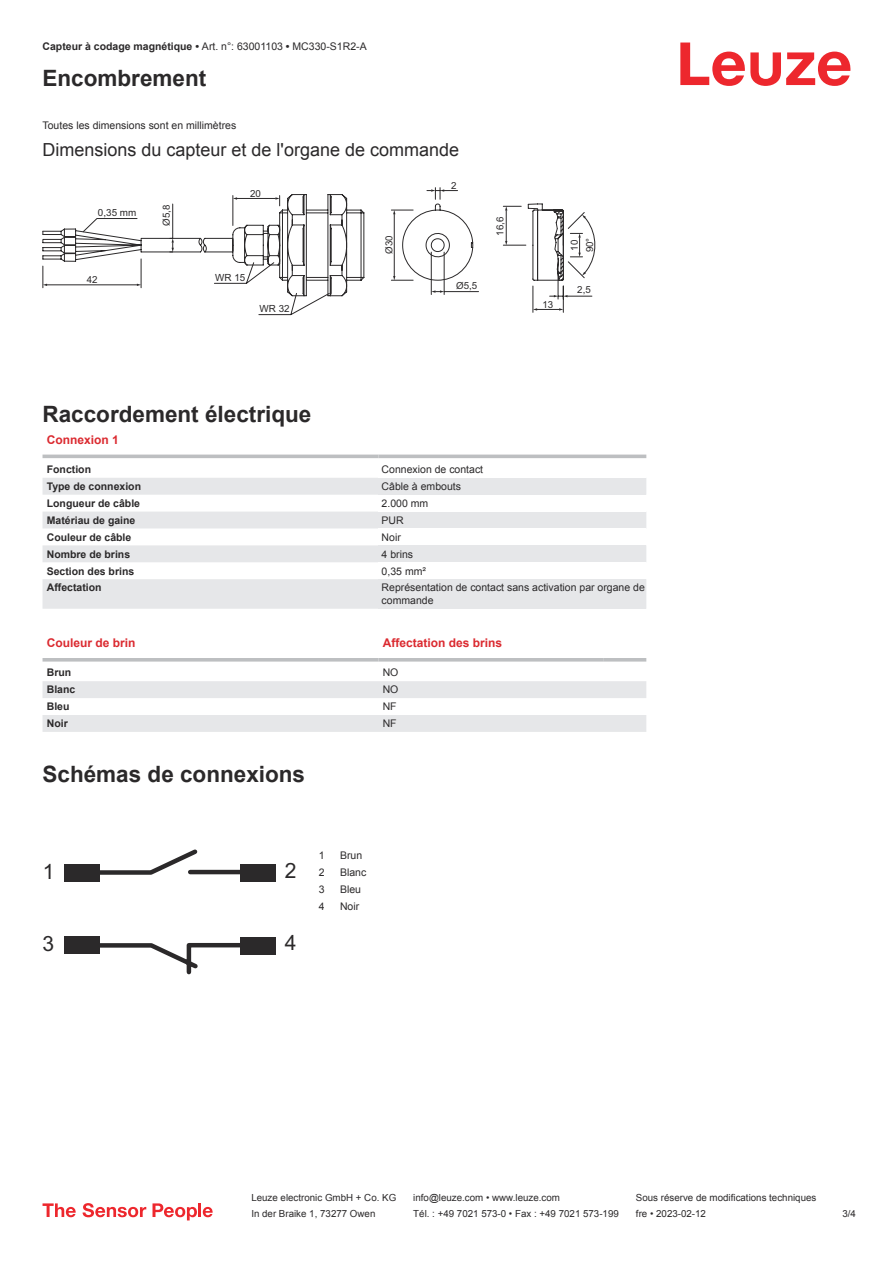
<style>
.page{position:relative;width:893px;height:1263px;background:#fff}
.page>*{position:absolute;margin:0;border:0;box-sizing:border-box;transform-origin:0 0}
.t1{font:700 22.5px "Arial";color:#2b292a}
.t2{font:21px "Arial";color:#2b292a}
.t3{font:18px "Arial";color:#2b292a}
.t4{font:700 12px "Arial";color:#db2a30}
.t5{font:10.5px/12.6px "Arial";color:#2b292a}
.t6{font:700 10.5px "Arial";color:#2b292a}
.t7{font:9.9px "Arial";color:#2b292a}
.t8{font:9.75px/15.3px "Arial";color:#2b292a}
.s1{font-weight:700}
</style>
<div class="page">
<svg style="left:680px;top:43px;width:170px;height:43px"></svg>
<svg style="left:43px;top:454px;width:603px;height:1px"></svg>
<svg style="left:43px;top:478px;width:335px;height:131px;fill:#e6e7e9"></svg>
<hr style="left:43px;top:455px;width:335px;height:3px;background:#bdbfc1">
<hr style="left:378px;top:455px;width:268px;height:3px;background:#bdbfc1">
<div style="left:378px;top:478px;width:268px;height:17px;background:#e6e7e9"></div>
<div style="left:378px;top:512px;width:268px;height:16px;background:#e6e7e9"></div>
<div style="left:378px;top:545px;width:268px;height:17px;background:#e6e7e9"></div>
<div style="left:378px;top:579px;width:268px;height:30px;background:#e6e7e9"></div>
<svg style="left:43px;top:681px;width:603px;height:51px"></svg>
<svg style="left:43px;top:658px;width:335px;height:4px"></svg>
<svg style="left:378px;top:658px;width:226px;height:4px"></svg>
<svg style="left:604px;top:658px;width:42px;height:4px"></svg>
<svg style="left:43px;top:1203px;width:33px;height:14px"></svg>
<svg style="left:83px;top:1203px;width:63px;height:14px"></svg>
<svg style="left:153px;top:1203px;width:44px;height:17px"></svg>
<hr style="left:198px;top:1203px;width:3px;height:14px;background:#ed272d">
<svg style="left:203px;top:1207px;width:10px;height:10px"></svg>
<svg style="left:43px;top:187px;width:553px;height:128px"></svg>
<svg style="left:233px;top:197px;width:4px;height:3px"></svg>
<svg style="left:275px;top:197px;width:5px;height:3px"></svg>
<svg style="left:172px;top:238px;width:2px;height:14px"></svg>
<svg style="left:431px;top:189px;width:13px;height:3px"></svg>
<svg style="left:554px;top:295px;width:13px;height:2px"></svg>
<svg style="left:582px;top:215px;width:4px;height:3px"></svg>
<svg style="left:582px;top:272px;width:4px;height:4px"></svg>
<svg style="left:559px;top:308px;width:4px;height:3px"></svg>
<svg style="left:533px;top:308px;width:4px;height:3px"></svg>
<svg style="left:578px;top:233px;width:3px;height:5px"></svg>
<svg style="left:578px;top:253px;width:3px;height:4px"></svg>
<svg style="left:431px;top:290px;width:13px;height:3px"></svg>
<div style="left:64px;top:864px;width:36px;height:17px;background:#2b292a"></div>
<div style="left:64px;top:936px;width:36px;height:18px;background:#2b292a"></div>
<svg style="left:95px;top:849px;width:151px;height:125px"></svg>
<div style="left:240px;top:865px;width:35px;height:17px;background:#2b292a"></div>
<div style="left:240px;top:937px;width:36px;height:17px;background:#2b292a"></div>
<p class="t5" style="left:43px;top:41px;width:326px"><span class="s1">Capteur à codage magnétique •</span> Art. n°: 63001103 <span class="s1">•</span> MC330-S1R2-A</p>
<h1 class="t1" style="left:43px;top:70px;width:165px">Encombrement</h1>
<p class="t5" style="left:43px;top:120px;width:195px">Toutes les dimensions sont en millimètres</p>
<h3 class="t3" style="left:43px;top:142px;width:418px">Dimensions du capteur et de l'organe de commande</h3>
<p class="t7" style="left:98px;top:209px;width:40px">0,35 mm</p>
<p class="t8" style="left:87px;top:273px;width:12px">42</p>
<p class="t8" style="left:159px;top:226px;width:23px;rotate:-90deg">Ø5,8</p>
<p class="t8" style="left:250px;top:186px;width:12px">20</p>
<p class="t7" style="left:215px;top:274px;width:32px">WR 15</p>
<p class="t7" style="left:260px;top:305px;width:32px">WR 32</p>
<p class="t8" style="left:382px;top:254px;width:20px;rotate:-90deg">Ø30</p>
<p class="t8" style="left:451px;top:178px;width:7px">2</p>
<p class="t8" style="left:456px;top:278px;width:23px">Ø5,5</p>
<p class="t8" style="left:493px;top:236px;width:20px;rotate:-90deg">16,6</p>
<p class="t8" style="left:542px;top:297px;width:12px">13</p>
<p class="t8" style="left:567px;top:252px;width:16px;rotate:-90deg">10<br>90°</p>
<p class="t8" style="left:577px;top:283px;width:15px">2,5</p>
<h1 class="t1" style="left:43px;top:405px;width:270px">Raccordement électrique</h1>
<p class="t4" style="left:47px;top:435px;width:74px">Connexion 1</p>
<p class="t6" style="left:47px;top:465px;width:46px">Fonction</p>
<p class="t5" style="left:382px;top:464px;width:103px">Connexion de contact</p>
<p class="t6" style="left:47px;top:482px;width:96px">Type de connexion</p>
<p class="t5" style="left:382px;top:481px;width:81px">Câble à embouts</p>
<p class="t6" style="left:47px;top:499px;width:95px">Longueur de câble</p>
<p class="t5" style="left:382px;top:498px;width:48px">2.000 mm</p>
<p class="t6" style="left:47px;top:516px;width:90px">Matériau de gaine</p>
<p class="t5" style="left:382px;top:515px;width:24px">PUR</p>
<p class="t6" style="left:47px;top:533px;width:86px">Couleur de câble</p>
<p class="t5" style="left:382px;top:532px;width:21px">Noir</p>
<p class="t6" style="left:47px;top:550px;width:85px">Nombre de brins</p>
<p class="t5" style="left:382px;top:549px;width:33px">4 brins</p>
<p class="t6" style="left:47px;top:567px;width:89px">Section des brins</p>
<p class="t5" style="left:382px;top:565px;width:46px">0,35 mm²</p>
<p class="t6" style="left:47px;top:584px;width:56px">Affectation</p>
<p class="t5" style="left:382px;top:582px;width:265px">Représentation de contact sans activation par organe de commande</p>
<p class="t4" style="left:47px;top:638px;width:90px">Couleur de brin</p>
<p class="t4" style="left:383px;top:638px;width:121px">Affectation des brins</p>
<p class="t6" style="left:47px;top:669px;width:26px">Brun</p>
<p class="t5" style="left:383px;top:667px;width:17px">NO</p>
<p class="t6" style="left:47px;top:686px;width:30px">Blanc</p>
<p class="t5" style="left:383px;top:684px;width:17px">NO</p>
<p class="t6" style="left:47px;top:703px;width:24px">Bleu</p>
<p class="t5" style="left:383px;top:701px;width:15px">NF</p>
<p class="t6" style="left:47px;top:719px;width:23px">Noir</p>
<p class="t5" style="left:383px;top:718px;width:15px">NF</p>
<h1 class="t1" style="left:43px;top:766px;width:264px">Schémas de connexions</h1>
<h2 class="t2" style="left:43px;top:863px;width:13px">1</h2>
<h2 class="t2" style="left:43px;top:935px;width:13px">3</h2>
<h2 class="t2" style="left:285px;top:862px;width:13px">2</h2>
<h2 class="t2" style="left:285px;top:935px;width:13px">4</h2>
<p class="t5" style="left:319px;top:850px;width:7px">1</p>
<p class="t5" style="left:340px;top:850px;width:24px">Brun</p>
<p class="t5" style="left:319px;top:867px;width:7px">2</p>
<p class="t5" style="left:340px;top:867px;width:28px">Blanc</p>
<p class="t5" style="left:319px;top:884px;width:7px">3</p>
<p class="t5" style="left:340px;top:884px;width:23px">Bleu</p>
<p class="t5" style="left:319px;top:901px;width:7px">4</p>
<p class="t5" style="left:340px;top:901px;width:21px">Noir</p>
<p class="t8" style="left:251px;top:1191px;width:146px">Leuze electronic GmbH + Co. KG</p>
<p class="t8" style="left:413px;top:1191px;width:148px">info@leuze.com • www.leuze.com</p>
<p class="t8" style="left:636px;top:1191px;width:182px">Sous réserve de modifications techniques</p>
<p class="t8" style="left:251px;top:1207px;width:126px">In der Braike 1, 73277 Owen</p>
<p class="t8" style="left:413px;top:1207px;width:207px">Tél. : +49 7021 573-0 • Fax : +49 7021 573-199</p>
<p class="t8" style="left:636px;top:1207px;width:72px">fre • 2023-02-12</p>
<p class="t8" style="left:842px;top:1207px;width:15px">3 /4</p>
</div>
